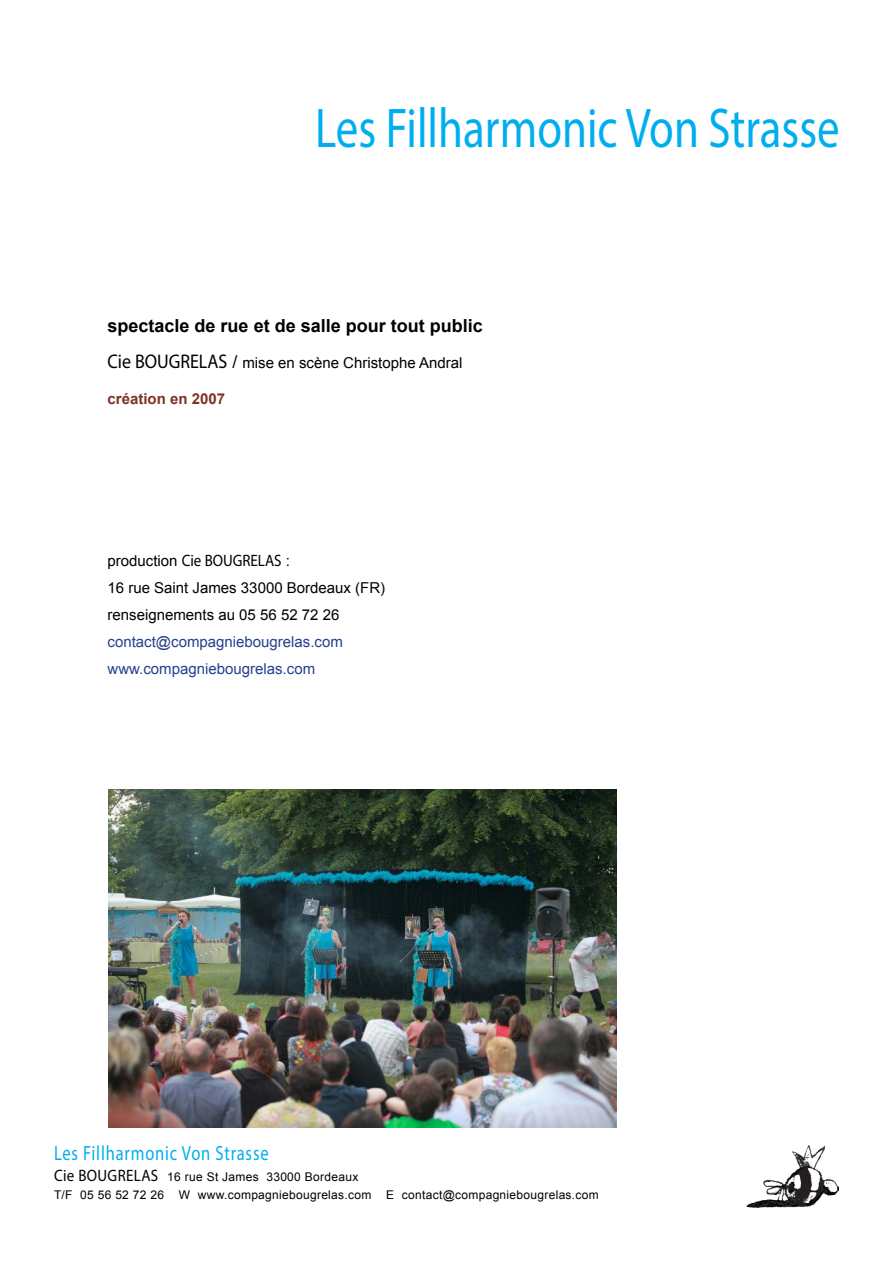
<style>
.page{position:relative;width:893px;height:1263px;background:#fff}
.page>*{position:absolute;margin:0;border:0;box-sizing:border-box;transform-origin:0 0}
.t1{font:56.25px "Myriad Pro";color:#00aeef;scale:.8 1}
.t2{font:20.7px "Myriad Pro";letter-spacing:.05em;color:#00aeef;scale:.8 1}
.t3{font:700 18px "Arial";color:#000}
.t4{font:16.5px "Myriad Pro";color:#000;scale:.91 1}
.t5{font:15px/27px "Arial";color:#000}
.t6{font:15px/27px "Arial";color:#25408f}
.t7{font:700 15px "Arial";color:#7f3227}
.t8{font:12px/18px "Arial";letter-spacing:.025em;color:#000}
.s1{font-family:"Myriad Pro";font-size:19.8px}
.s2{font-size:18px}
.s3{font-family:"Arial";font-size:15px}
.s4{font-family:"Myriad Pro";font-size:16.5px}
</style>
<div class="page">
<img style="left:746px;top:1145px;width:93px;height:63px">
<img style="left:108px;top:789px;width:508px;height:339px">
<h1 class="t1" style="left:315px;top:94px;width:657px">Les Fillharmonic Von Strasse</h1>
<h3 class="t3" style="left:108px;top:314px;width:377px">spectacle de rue et de salle pour tout public</h3>
<p class="t5" style="left:108px;top:349px;width:356px"><span class="s1">Cie BOUGRELAS</span> <span class="s2">/</span> mise en scène Christophe Andral</p>
<p class="t7" style="left:108px;top:389px;width:119px">création en 2007</p>
<h3 class="t4" style="left:108px;top:550px;width:202px"><span class="s3">production</span> Cie BOUGRELAS <span class="s3">:</span></h3>
<p class="t5" style="left:108px;top:574px;width:279px">16 rue Saint James 33000 Bordeaux (FR) renseignements au 05 56 52 72 26</p>
<p class="t6" style="left:108px;top:628px;width:237px">contact@compagniebougrelas.com www.compagniebougrelas.com</p>
<h2 class="t2" style="left:54px;top:1141px;width:270px">Les Fillharmonic Von Strasse</h2>
<p class="t8" style="left:54px;top:1168px;width:546px"><span class="s4">Cie BOUGRELAS</span> 16 rue St James 33000 Bordeaux<br>T/F 05 56 52 72 26 W www.compagniebougrelas.com E contact@compagniebougrelas.com</p>
</div>
